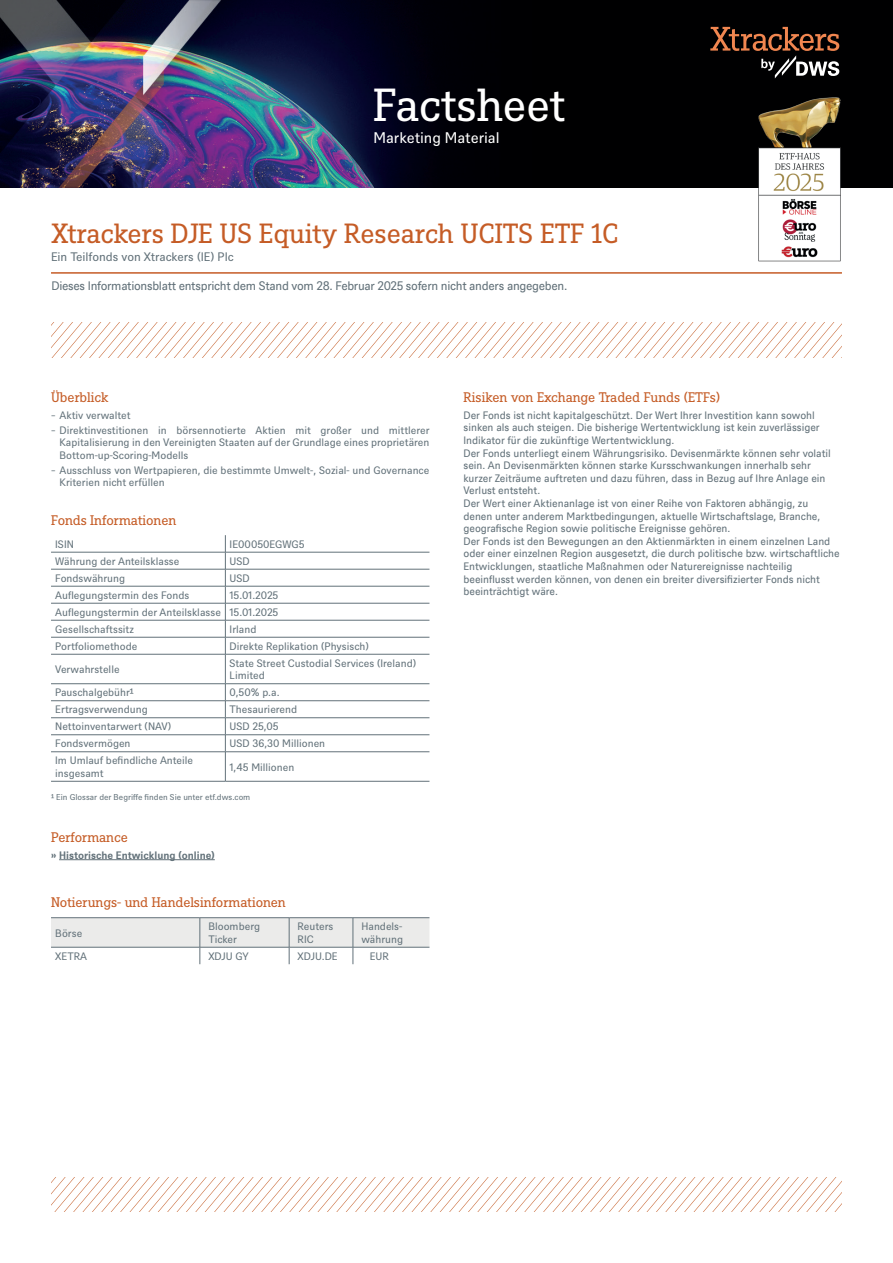
<style>
.page{position:relative;width:893px;height:1263px;background:#fff}
.page>*{position:absolute;margin:0;border:0;box-sizing:border-box;transform-origin:0 0}
.t1{font:45px "DWS Slab";letter-spacing:-.01em;color:#fff}
.t2{font:27px "DWS Slab";color:#c55c26}
.t3{font:15px "DWS Sans";color:#fff}
.t4{font:13.5px "DWS Slab";letter-spacing:-.01em;color:#c55c26}
.t5{font:12px "DWS Sans TT";letter-spacing:-.025em;color:#627179}
.t6{font:12px "DWS Sans";color:#627179}
.t7{font:10.5px/12.6px "DWS Sans TT";letter-spacing:-.005em;color:#627179}
.t8{font:10.5px/12.6px "DWS Sans";color:#627179}
.t9{font:700 10.5px "DWS Sans";color:#627179}
.t10{font:8.25px "DWS Sans";color:#627179}
</style>
<div class="page">
<hr style="left:59px;top:859px;width:156px;height:1px;background:#627179">
<hr style="left:51px;top:552px;width:174px;height:1px;background:#627179">
<hr style="left:225px;top:552px;width:204px;height:1px;background:#627179">
<hr style="left:51px;top:569px;width:174px;height:1px;background:#627179">
<hr style="left:225px;top:569px;width:204px;height:1px;background:#627179">
<hr style="left:51px;top:586px;width:174px;height:1px;background:#627179">
<hr style="left:225px;top:586px;width:204px;height:1px;background:#627179">
<hr style="left:51px;top:603px;width:174px;height:1px;background:#627179">
<hr style="left:225px;top:603px;width:204px;height:1px;background:#627179">
<hr style="left:51px;top:620px;width:174px;height:1px;background:#627179">
<hr style="left:225px;top:620px;width:204px;height:1px;background:#627179">
<hr style="left:51px;top:637px;width:174px;height:1px;background:#627179">
<hr style="left:225px;top:637px;width:204px;height:1px;background:#627179">
<hr style="left:51px;top:654px;width:174px;height:1px;background:#627179">
<hr style="left:225px;top:654px;width:204px;height:1px;background:#627179">
<hr style="left:51px;top:683px;width:174px;height:1px;background:#627179">
<hr style="left:225px;top:683px;width:204px;height:1px;background:#627179">
<hr style="left:51px;top:700px;width:174px;height:1px;background:#627179">
<hr style="left:225px;top:700px;width:204px;height:1px;background:#627179">
<hr style="left:51px;top:717px;width:174px;height:1px;background:#627179">
<hr style="left:51px;top:734px;width:174px;height:1px;background:#627179">
<hr style="left:51px;top:751px;width:174px;height:1px;background:#627179">
<hr style="left:51px;top:781px;width:174px;height:1px;background:#627179">
<hr style="left:225px;top:717px;width:204px;height:1px;background:#627179">
<hr style="left:225px;top:734px;width:204px;height:1px;background:#627179">
<hr style="left:225px;top:751px;width:204px;height:1px;background:#627179">
<hr style="left:225px;top:781px;width:204px;height:1px;background:#627179">
<svg style="left:225px;top:535px;width:1px;height:246px"></svg>
<hr style="left:353px;top:917px;width:76px;height:1px;background:#627179">
<hr style="left:51px;top:917px;width:149px;height:1px;background:#627179">
<hr style="left:200px;top:917px;width:89px;height:1px;background:#627179">
<hr style="left:289px;top:917px;width:64px;height:1px;background:#627179">
<svg style="left:51px;top:918px;width:378px;height:46px"></svg>
<hr style="left:51px;top:272px;width:791px;height:2px;background:#c55c26">
<svg style="left:52px;top:322px;width:790px;height:35px"></svg>
<img style="left:0;top:0;width:893px;height:188px">
<svg style="left:710px;top:27px;width:129px;height:51px;background:#3a2921"></svg>
<svg style="left:51px;top:1177px;width:791px;height:35px"></svg>
<img style="left:757px;top:96px;width:85px;height:166px">
<h1 class="t1" style="left:373px;top:74px;width:193px">Factsheet</h1>
<h3 class="t3" style="left:373px;top:127px;width:128px">Marketing Material</h3>
<h2 class="t2" style="left:51px;top:215px;width:569px">Xtrackers DJE US Equity Research UCITS ETF 1C</h2>
<p class="t6" style="left:51px;top:249px;width:184px">Ein Teilfonds von Xtrackers (IE) Plc</p>
<p class="t5" style="left:51px;top:278px;width:517px">Dieses Informationsblatt entspricht dem Stand vom 28. Februar 2025 sofern nicht anders angegeben.</p>
<p class="t4" style="left:51px;top:388px;width:59px">Überblick</p>
<p class="t8" style="left:51px;top:407px;width:380px;line-height:14.7px">̵ Aktiv verwaltet<br>̵ Direktinvestitionen in börsennotierte Aktien mit großer und mittlerer</p>
<p class="t8" style="left:60px;top:435px;width:371px">Kapitalisierung in den Vereinigten Staaten auf der Grundlage eines proprietären<br>Bottom-up-Scoring-Modells</p>
<p class="t8" style="left:60px;top:463px;width:371px;text-indent:-9px">̵ Ausschluss von Wertpapieren, die bestimmte Umwelt-, Sozial- und Governance<br>Kriterien nicht erfüllen</p>
<p class="t4" style="left:51px;top:511px;width:127px">Fonds Informationen</p>
<p class="t8" style="left:55px;top:537px;width:20px">ISIN</p>
<p class="t8" style="left:230px;top:537px;width:77px">IE00050EGWG5</p>
<p class="t8" style="left:55px;top:554px;width:126px">Währung der Anteilsklasse</p>
<p class="t8" style="left:230px;top:554px;width:22px">USD</p>
<p class="t8" style="left:55px;top:571px;width:71px">Fondswährung</p>
<p class="t8" style="left:230px;top:571px;width:22px">USD</p>
<p class="t8" style="left:55px;top:588px;width:136px">Auflegungstermin des Fonds</p>
<p class="t8" style="left:55px;top:586px;width:225px;line-height:17px;text-align:justify;text-indent:174px">15.01.2025<br>Auflegungstermin der Anteilsklasse 15.01.2025<br>Gesellschaftssitz</p>
<p class="t8" style="left:230px;top:622px;width:28px">Irland</p>
<p class="t8" style="left:55px;top:639px;width:84px">Portfoliomethode</p>
<p class="t8" style="left:230px;top:639px;width:141px">Direkte Replikation (Physisch)</p>
<p class="t8" style="left:55px;top:662px;width:66px">Verwahrstelle</p>
<p class="t8" style="left:230px;top:656px;width:188px">State Street Custodial Services (Ireland)<br>Limited</p>
<p class="t8" style="left:55px;top:686px;width:80px">Pauschalgebühr¹</p>
<p class="t8" style="left:230px;top:686px;width:51px">0,50% p.a.</p>
<p class="t8" style="left:55px;top:703px;width:94px">Ertragsverwendung</p>
<p class="t8" style="left:230px;top:703px;width:69px">Thesaurierend</p>
<p class="t8" style="left:55px;top:720px;width:117px">Nettoinventarwert (NAV)</p>
<p class="t8" style="left:230px;top:720px;width:51px">USD 25,05</p>
<p class="t8" style="left:55px;top:737px;width:77px">Fondsvermögen</p>
<p class="t8" style="left:230px;top:737px;width:97px">USD 36,30 Millionen</p>
<p class="t8" style="left:55px;top:754px;width:139px">Im Umlauf befindliche Anteile insgesamt</p>
<p class="t8" style="left:230px;top:760px;width:66px">1,45 Millionen</p>
<p class="t10" style="left:51px;top:791px;width:201px">¹ Ein Glossar der Begriffe finden Sie unter etf.dws.com</p>
<p class="t4" style="left:51px;top:828px;width:78px">Performance</p>
<p class="t9" style="left:51px;top:847px;width:165px">» Historische Entwicklung (online)</p>
<p class="t4" style="left:51px;top:893px;width:236px">Notierungs- und Handelsinformationen</p>
<p class="t8" style="left:55px;top:926px;width:29px">Börse</p>
<p class="t8" style="left:208px;top:920px;width:53px">Bloomberg<br>Ticker</p>
<p class="t8" style="left:298px;top:920px;width:37px">Reuters<br>RIC</p>
<p class="t8" style="left:361px;top:920px;width:43px">Handels&shy;währung</p>
<p class="t8" style="left:55px;top:949px;width:33px">XETRA</p>
<p class="t8" style="left:208px;top:949px;width:42px">XDJU GY</p>
<p class="t8" style="left:298px;top:949px;width:41px">XDJU.DE</p>
<p class="t8" style="left:370px;top:949px;width:20px">EUR</p>
<p class="t4" style="left:463px;top:388px;width:258px">Risiken von Exchange Traded Funds (ETFs)</p>
<p class="t7" style="left:463px;top:408px;width:378px">Der Fonds ist nicht kapitalgeschützt. Der Wert Ihrer Investition kann sowohl sinken als auch steigen. Die bisherige Wertentwicklung ist kein zuverlässiger Indikator für die zukünftige Wertentwicklung.<br>Der Fonds unterliegt einem Währungsrisiko. Devisenmärkte können sehr volatil sein. An Devisenmärkten können starke Kursschwankungen innerhalb sehr kurzer Zeiträume auftreten und dazu führen, dass in Bezug auf Ihre Anlage ein Verlust entsteht.<br>Der Wert einer Aktienanlage ist von einer Reihe von Faktoren abhängig, zu denen unter anderem Marktbedingungen, aktuelle Wirtschaftslage, Branche, geografische Region sowie politische Ereignisse gehören.<br>Der Fonds ist den Bewegungen an den Aktienmärkten in einem einzelnen Land oder einer einzelnen Region ausgesetzt, die durch politische bzw. wirtschaftliche Entwicklungen, staatliche Maßnahmen oder Naturereignisse nachteilig beeinflusst werden können, von denen ein breiter diversifizierter Fonds nicht beeinträchtigt wäre.</p>
</div>
